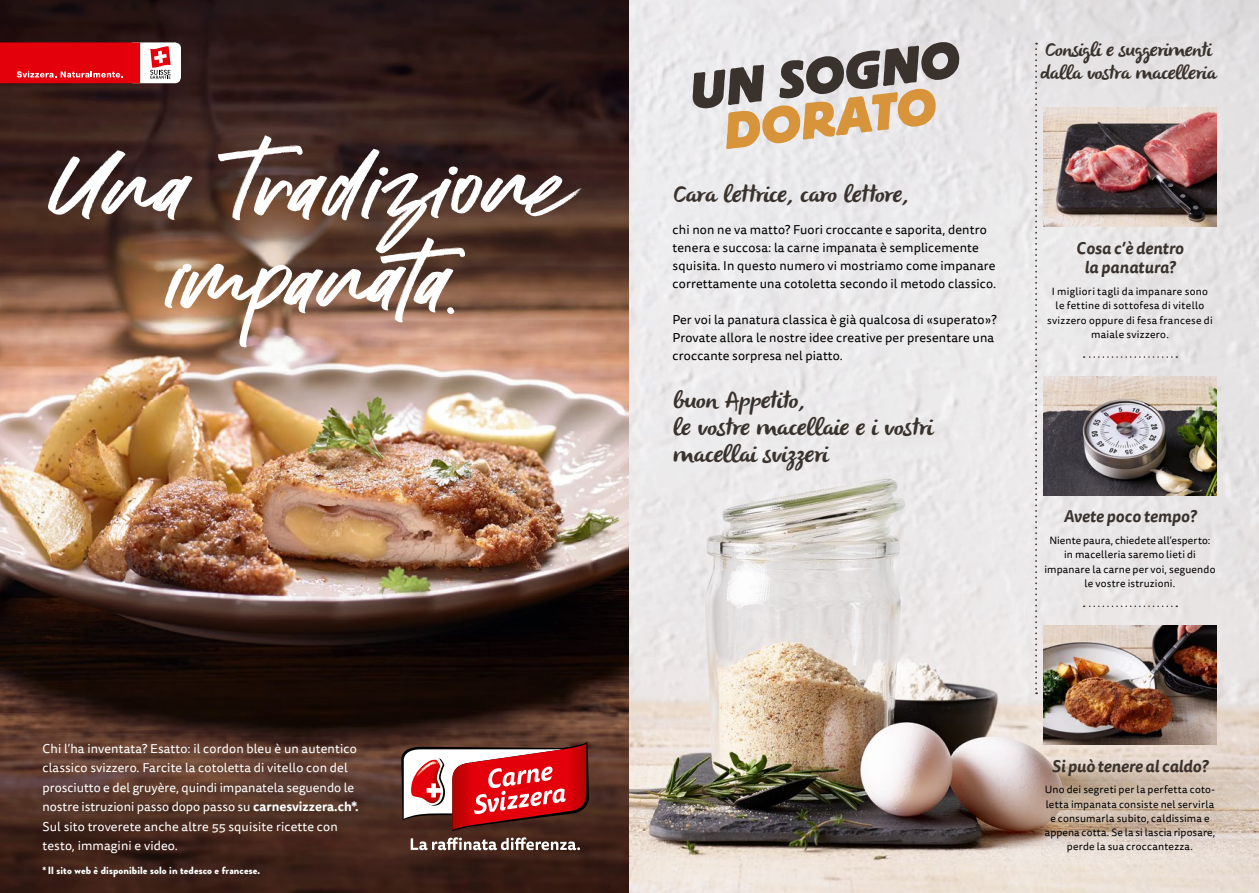
<style>
.page{position:relative;width:1259px;height:893px;background:#fff}
.page>*{position:absolute;margin:0;border:0;box-sizing:border-box;transform-origin:0 0}
.t1{font:italic 700 51px "Block Berthold BQ";color:#3a322d}
.t2{font:italic 700 51px "Block Berthold BQ";color:#d8943a}
.t3{font:italic 24px/27px "Olivier";color:#3a322d}
.t4{font:italic 19.5px/22.5px "Olivier";letter-spacing:-.01em;color:#3a322d}
.t5{font:italic 700 16.5px/19.5px "Tisa Sans OT";color:#3a322d;text-align:center}
.t6{font:12.75px/18px "Tisa Sans OT";letter-spacing:.01em;color:#000}
.t7{font:12.75px/19.5px "Tisa Sans OT";letter-spacing:.01em;color:#fff}
.t8{font:10.5px/14.2px "Tisa Sans OT";letter-spacing:.02em;color:#000;text-align:center}
.t9{font:900 10.5px "Brandon Grotesque";letter-spacing:.01em;color:#fff}
.s1{font-weight:700}
</style>
<div class="page">
<img style="left:0;top:0;width:1259px;height:893px">
<svg style="left:1083px;top:606px;width:94px;height:1px"></svg>
<svg style="left:1083px;top:356px;width:94px;height:2px"></svg>
<img style="left:1043px;top:376px;width:173px;height:119px">
<svg style="left:1035px;top:43px;width:2px;height:651px"></svg>
<img style="left:1043px;top:108px;width:173px;height:119px">
<img style="left:1043px;top:626px;width:173px;height:119px">
<div style="left:128px;top:42px;width:53px;height:41px;background:#fff;border-radius:6px"></div>
<svg style="left:150px;top:46px;width:21px;height:33px"></svg>
<div style="left:0;top:42px;width:140px;height:41px;background:#e3000b"></div>
<svg style="left:17px;top:71px;width:106px;height:7px"></svg>
<svg style="left:411px;top:837px;width:169px;height:13px"></svg>
<svg style="left:401px;top:742px;width:188px;height:89px"></svg>
<svg style="left:48px;top:135px;width:533px;height:213px;background:#83685b"></svg>
<p class="t7" style="left:43px;top:739px;width:318px">Chi l’ha inventata? Esatto: il cordon bleu è un autentico classico svizzero. Farcite la cotoletta di vitello con del prosciutto e del gruyère, quindi impanatela seguendo le nostre istruzioni passo dopo passo su <span class="s1">carnesvizzera.ch*.<br></span>Sul sito troverete anche altre 55 squisite ricette con testo, immagini e video.</p>
<p class="t9" style="left:43px;top:863px;width:219px">*Il sito web è disponibile solo in tedesco e francese.</p>
<h1 class="t1" style="left:685px;top:64px;width:273px;rotate:-7deg">UN SOGNO</h1>
<h1 class="t2" style="left:720px;top:103px;width:215px;rotate:-7deg">DORATO</h1>
<h2 class="t3" style="left:672px;top:182px;width:243px">Cara lettrice,caro lettore,</h2>
<p class="t6" style="left:672px;top:221px;width:325px">chi non ne va matto? Fuori croccante e saporita, dentro tenera e succosa: la carne impanata è semplicemente squisita. In questo numero vi mostriamo come impanare correttamente una cotoletta secondo il metodo classico.</p>
<p class="t6" style="left:672px;top:311px;width:326px">Per voi la panatura classica è già qualcosa di «superato»?<br>Provate allora le nostre idee creative per presentare una croccante sorpresa nel piatto.</p>
<h2 class="t3" style="left:672px;top:389px;width:261px">buo n Appetito, levostremacellaieei vostri macellai svizzeri</h2>
<h3 class="t4" style="left:1039px;top:40px;width:182px">Consigli esuggerimenti dalla vostra macelleria</h3>
<h3 class="t5" style="left:1076px;top:239px;width:109px">Cosa c’è dentro la panatura?</h3>
<p class="t8" style="left:1047px;top:285px;width:167px">I migliori tagli da impanare sono le fettine di sottofesa di vitello svizzero oppure di fesa francese di maiale svizzero.</p>
<h3 class="t5" style="left:1063px;top:508px;width:134px">Avete poco tempo?</h3>
<p class="t8" style="left:1044px;top:534px;width:173px">Niente paura, chiedete all’esperto: in macelleria saremo lieti di impanare la carne per voi, seguendo le vostre istruzioni.</p>
<h3 class="t5" style="left:1052px;top:757px;width:158px">Si può tenere al caldo?</h3>
<p class="t8" style="left:1045px;top:783px;width:172px">Uno dei segreti per la perfetta coto&shy;letta impanata consiste nel servirla e consumarla subito, caldissima e appena cotta. Se la si lascia riposare, perde la sua croccantezza.</p>
</div>
